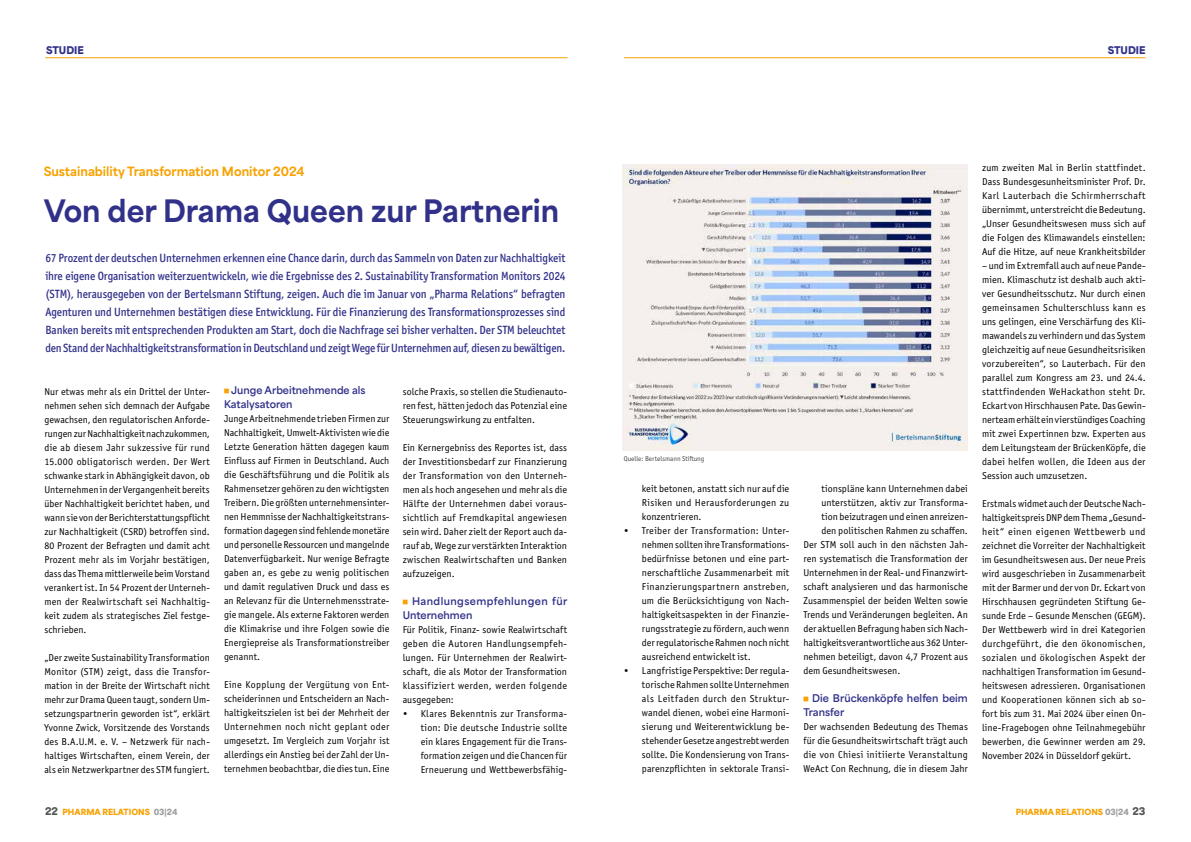
<style>
.page{position:relative;width:1191px;height:842px;background:#fff}
.page>*{position:absolute;margin:0;border:0;box-sizing:border-box;transform-origin:0 0}
.t1{font:800 29px "Area Normal";color:#31318a}
.t2{font:500 12px/18px "Officina Sans ITC Pro";letter-spacing:-.015em;color:#31318a;text-align:justify;scale:.93 1}
.t3{font:800 12px "Area Normal";color:#f7a200}
.t4{font:10px/14px "Officina Sans ITC Pro";letter-spacing:.01em;color:#000;text-align:justify}
.t5{font:700 10px/14px "Area Normal";color:#31318a}
.t6{font:700 10px/14px "Area Normal";letter-spacing:.04em;color:#31318a}
.t7{font:900 10px "Area Normal";color:#31318a}
.t8{font:900 8px "Area Normal";color:#f7a200}
.t9{font:7px "Officina Sans ITC Pro";color:#474847}
.s1{color:#f7a200}
.s2{font-size:10px;color:#555756}
.s3{color:#9d9e9e}
</style>
<div class="page">
<hr style="left:624px;top:57px;width:521px;height:1px;background:#f7a200">
<hr style="left:45px;top:57px;width:522px;height:1px;background:#f7a200">
<img style="left:623px;top:164px;width:344px;height:287px">
<p class="t7" style="left:46px;top:41px;width:39px">STUDIE</p>
<p class="t7" style="left:1107px;top:41px;width:39px">STUDIE</p>
<p class="t3" style="left:44px;top:161px;width:262px">Sustainability Transformation Monitor 2024</p>
<h1 class="t1" style="left:44px;top:185px;width:517px">Von der Drama Queen zur Partnerin</h1>
<p class="t2" style="left:45px;top:249px;width:561px">67 Prozent der deutschen Unternehmen erkennen eine Chance darin, durch das Sammeln von Daten zur Nachhaltigkeit ihre eigene Organisation weiterzuentwickeln, wie die Ergebnisse des 2. Sustainability Transformation Monitors 2024 (STM), herausgegeben von der Bertelsmann Stiftung, zeigen. Auch die im Januar von „Pharma Relations“ befragten Agenturen und Unternehmen bestätigen diese Entwicklung. Für die Finanzierung des Transformationsprozesses sind Banken bereits mit entsprechenden Produkten am Start, doch die Nachfrage sei bisher verhalten. Der STM beleuchtet den Stand der Nachhaltigkeitstransformation in Deutschland und zeigt Wege für Unternehmen auf, diesen zu bewältigen.</p>
<p class="t4" style="left:44px;top:384px;width:167px">Nur etwas mehr als ein Drittel der Unter&shy;nehmen sehen sich demnach der Aufgabe gewachsen, den regulatorischen Anforde&shy;rungen zur Nachhaltigkeit nachzukommen, die ab diesem Jahr sukzessive für rund 15.000 obligatorisch werden. Der Wert schwanke stark in Abhängigkeit davon, ob Unternehmen in der Vergangenheit bereits über Nachhaltigkeit berichtet haben, und wann sie von der Berichterstattungspflicht zur Nachhaltigkeit (CSRD) betroffen sind.<br>80 Prozent der Befragten und damit acht Prozent mehr als im Vorjahr bestätigen, dass das Thema mittlerweile beim Vorstand verankert ist. In 54 Prozent der Unterneh&shy;men der Realwirtschaft sei Nachhaltig&shy;keit zudem als strategisches Ziel festge&shy;schrieben.</p>
<p class="t4" style="left:44px;top:650px;width:167px">„Der zweite Sustainability Transformation Monitor (STM) zeigt, dass die Transfor&shy;mation in der Breite der Wirtschaft nicht mehr zur Drama Queen taugt, sondern Um&shy;setzungspartnerin geworden ist“, erklärt Yvonne Zwick, Vorsitzende des Vorstands des B.A.U.M. e. V. – Netzwerk für nach&shy;haltiges Wirtschaften, einem Verein, der als ein Netzwerkpartner des STM fungiert.</p>
<p class="t5" style="left:224px;top:382px;width:143px"><span class="s1">■</span> Junge Arbeitnehmende als<br>Katalysatoren</p>
<p class="t4" style="left:224px;top:412px;width:167px">Junge Arbeitnehmende trieben Firmen zur Nachhaltigkeit, Umwelt-Aktivisten wie die Letzte Generation hätten dagegen kaum Einfluss auf Firmen in Deutschland. Auch die Geschäftsführung und die Politik als Rahmensetzer gehören zu den wichtigsten Treibern. Die größten unternehmensinter&shy;nen Hemmnisse der Nachhaltigkeitstrans&shy;formation dagegen sind fehlende monetäre und personelle Ressourcen und mangelnde Datenverfügbarkeit. Nur wenige Befragte gaben an, es gebe zu wenig politischen und damit regulativen Druck und dass es an Relevanz für die Unternehmensstrate&shy;gie mangele. Als externe Faktoren werden die Klimakrise und ihre Folgen sowie die Energiepreise als Transformationstreiber genannt.</p>
<p class="t4" style="left:224px;top:678px;width:167px">Eine Kopplung der Vergütung von Ent&shy;scheiderinnen und Entscheidern an Nach&shy;haltigkeitszielen ist bei der Mehrheit der Unternehmen noch nicht geplant oder umgesetzt. Im Vergleich zum Vorjahr ist allerdings ein Anstieg bei der Zahl der Un&shy;ternehmen beobachtbar, die dies tun. Eine</p>
<p class="t4" style="left:403px;top:384px;width:166px">solche Praxis, so stellen die Studienauto&shy;ren fest, hätten jedoch das Potenzial eine Steuerungswirkung zu entfalten.</p>
<p class="t4" style="left:403px;top:440px;width:166px">Ein Kernergebniss des Reportes ist, dass der Investitionsbedarf zur Finanzierung der Transformation von den Unterneh&shy;men als hoch angesehen und mehr als die Hälfte der Unternehmen dabei voraus&shy;sichtlich auf Fremdkapital angewiesen sein wird. Daher zielt der Report auch da&shy;rauf ab, Wege zur verstärkten Interaktion zwischen Realwirtschaften und Banken aufzuzeigen.</p>
<p class="t6" style="left:403px;top:593px;width:166px"><span class="s1">■</span> Handlungsempfehlungen für<br>Unternehmen</p>
<p class="t4" style="left:403px;top:622px;width:166px">Für Politik, Finanz- sowie Realwirtschaft geben die Autoren Handlungsempfeh&shy;lungen. Für Unternehmen der Realwirt&shy;schaft, die als Motor der Transformation klassifiziert werden, werden folgende ausgegeben:</p>
<p class="t4" style="left:421px;top:706px;width:148px;text-indent:-18px">• Klares Bekenntnis zur Transforma&shy;tion: Die deutsche Industrie sollte ein klares Engagement für die Trans&shy;formation zeigen und die Chancen für Erneuerung und Wettbewerbsfähig-</p>
<p class="t9" style="left:624px;top:455px;width:82px">Quelle: Bertelsmann Stiftung</p>
<p class="t4" style="left:642px;top:482px;width:149px">keit betonen, anstatt sich nur auf die Risiken und Herausforderungen zu konzentrieren.</p>
<p class="t4" style="left:642px;top:524px;width:149px;text-indent:-18px">• Treiber der Transformation: Unter&shy;nehmen sollten ihre Transformations&shy;bedürfnisse betonen und eine part&shy;nerschaftliche Zusammenarbeit mit Finanzierungspartnern anstreben, um die Berücksichtigung von Nach&shy;haltigkeitsaspekten in der Finanzie&shy;rungsstrategie zu fördern, auch wenn der regulatorische Rahmen noch nicht ausreichend entwickelt ist.</p>
<p class="t4" style="left:642px;top:664px;width:149px;text-indent:-18px">• Langfristige Perspektive: Der regula&shy;torische Rahmen sollte Unternehmen als Leitfaden durch den Struktur&shy;wandel dienen, wobei eine Harmoni&shy;sierung und Weiterentwicklung be&shy;stehender Gesetze angestrebt werden sollte. Die Kondensierung von Trans&shy;parenzpflichten in sektorale Transi-</p>
<p class="t4" style="left:821px;top:482px;width:148px">tionspläne kann Unternehmen dabei</p>
<p class="t4" style="left:821px;top:496px;width:148px">unterstützen, aktiv zur Transforma-</p>
<p class="t4" style="left:821px;top:510px;width:148px">tion beizutragen und einen anreizen-</p>
<p class="t4" style="left:821px;top:524px;width:148px">den politischen Rahmen zu schaffen.</p>
<p class="t4" style="left:803px;top:538px;width:166px">Der STM soll auch in den nächsten Jah-</p>
<p class="t4" style="left:803px;top:552px;width:166px">ren systematisch die Transformation der</p>
<p class="t4" style="left:803px;top:566px;width:166px">Unternehmen in der Real- und Finanzwirt-</p>
<p class="t4" style="left:803px;top:580px;width:166px">schaft analysieren und das harmonische</p>
<p class="t4" style="left:803px;top:594px;width:166px">Zusammenspiel der beiden Welten sowie</p>
<p class="t4" style="left:803px;top:608px;width:166px">Trends und Veränderungen begleiten. An</p>
<p class="t4" style="left:803px;top:622px;width:166px">der aktuellen Befragung haben sich Nach-</p>
<p class="t4" style="left:803px;top:636px;width:166px">haltigkeitsverantwortliche aus 362 Unter-</p>
<p class="t4" style="left:803px;top:650px;width:166px">nehmen beteiligt, davon 4,7 Prozent aus</p>
<p class="t4" style="left:803px;top:664px;width:98px">dem Gesundheitswesen.</p>
<p class="t5" style="left:803px;top:690px;width:166px"><span class="s1">■</span> Die Brückenköpfe helfen beim<br>Transfer</p>
<p class="t4" style="left:803px;top:720px;width:166px">Der wachsenden Bedeutung des Themas für die Gesundheitswirtschaft trägt auch die von Chiesi initiierte Veranstaltung WeAct Con Rechnung, die in diesem Jahr</p>
<p class="t4" style="left:982px;top:160px;width:165px">zum zweiten Mal in Berlin stattfindet.<br>Dass Bundesgesunheitsminister Prof. Dr.<br>Karl Lauterbach die Schirmherrschaft übernimmt, unterstreicht die Bedeutung. „Unser Gesundheitswesen muss sich auf die Folgen des Klimawandels einstellen:<br>Auf die Hitze, auf neue Krankheitsbilder</p>
<p class="t4" style="left:982px;top:258px;width:165px">– und im Extremfall auch auf neue Pande&shy;mien. Klimaschutz ist deshalb auch akti&shy;ver Gesundheitsschutz. Nur durch einen gemeinsamen Schulterschluss kann es uns gelingen, eine Verschärfung des Kli&shy;mawandels zu verhindern und das System gleichzeitig auf neue Gesundheitsrisiken vorzubereiten“, so Lauterbach. Für den parallel zum Kongress am 23. und 24.4. stattfindenden WeHackathon steht Dr.<br>Eckart von Hirschhausen Pate. Das Gewin&shy;nerteam erhält ein vierstündiges Coaching mit zwei Expertinnen bzw. Experten aus dem Leitungsteam der BrückenKöpfe, die dabei helfen wollen, die Ideen aus der Session auch umzusetzen.</p>
<p class="t4" style="left:982px;top:496px;width:165px">Erstmals widmet auch der Deutsche Nach&shy;haltigkeitspreis DNP dem Thema „Gesund&shy;heit“ einen eigenen Wettbewerb und zeichnet die Vorreiter der Nachhaltigkeit im Gesundheitswesen aus. Der neue Preis wird ausgeschrieben in Zusammenarbeit mit der Barmer und der von Dr. Eckart von Hirschhausen gegründeten Stiftung Ge&shy;sunde Erde – Gesunde Menschen (GEGM).<br>Der Wettbewerb wird in drei Kategorien durchgeführt, die den ökonomischen, sozialen und ökologischen Aspekt der nachhaltigen Transformation im Gesund&shy;heitswesen adressieren. Organisationen und Kooperationen können sich ab so&shy;fort bis zum 31. Mai 2024 über einen On&shy;line-Fragebogen ohne Teilnahmegebühr bewerben, die Gewinner werden am 29.<br>November 2024 in Düsseldorf gekürt.</p>
<p class="t8" style="left:45px;top:804px;width:134px"><span class="s2">22</span> PHARMA RELATIONS <span class="s3">03|24</span></p>
<p class="t8" style="left:1015px;top:804px;width:131px">PHARMA RELATIONS <span class="s3">03|24</span> <span class="s2">23</span></p>
</div>
